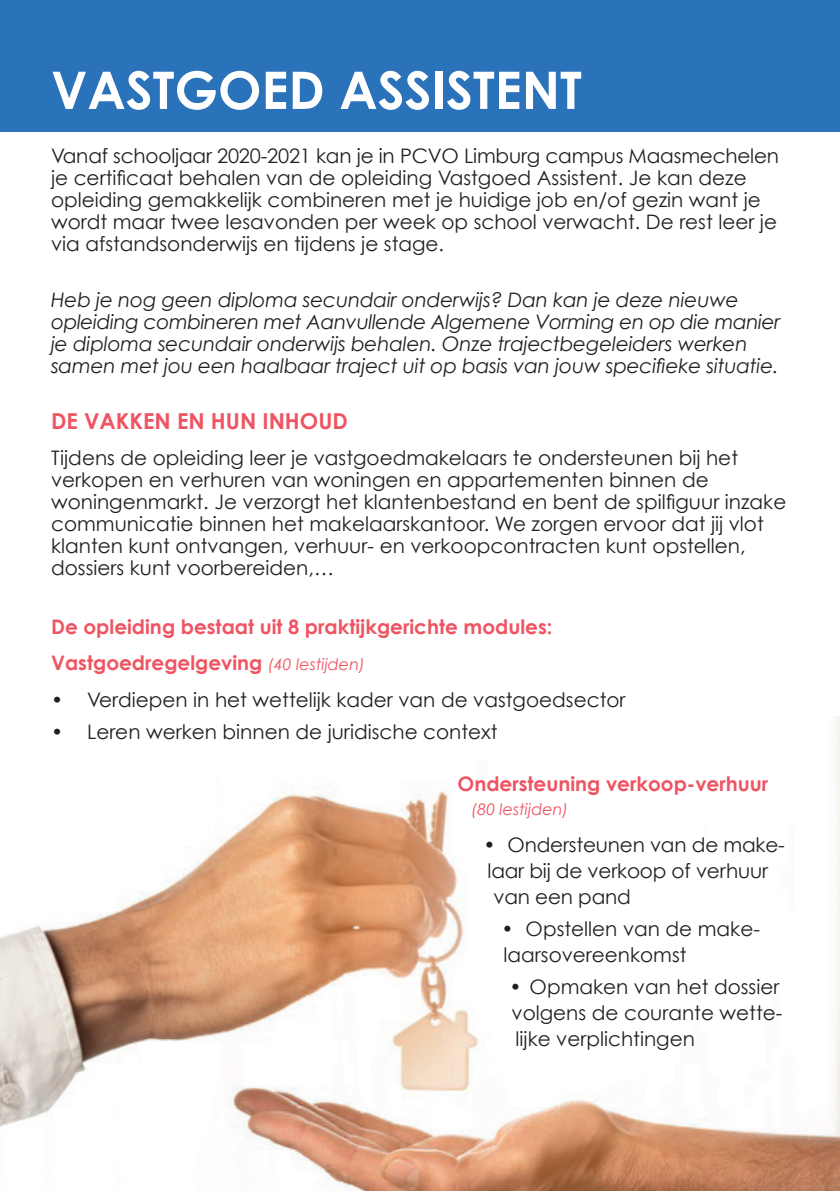
<style>
.page{position:relative;width:840px;height:1191px;background:#fff}
.page>*{position:absolute;margin:0;border:0;box-sizing:border-box;transform-origin:0 0}
.t1{font:700 51.8px "Century Gothic";color:#fff}
.t2{font:700 22px "Century Gothic";color:#ef5462}
.t3{font:20px/22px "Century Gothic";color:#231f20}
.t4{font:italic 20px/22px "Century Gothic";letter-spacing:-.01em;color:#231f20}
.t5{font:700 20px/36px "Century Gothic";color:#ef5462}
.t6{font:italic 16px "Century Gothic";color:#ef5462}
.s1{font-weight:400;font-style:italic;font-size:16px}
</style>
<div class="page">
<img style="left:0;top:716px;width:839px;height:475px">
<div style="left:0;top:0;width:839px;height:132px;background:#2a72b9"></div>
<h1 class="t1" style="left:51px;top:58px;width:532px">VASTGOED ASSISTENT</h1>
<p class="t3" style="left:51px;top:145px;width:729px">Vanaf schooljaar 2020-2021 kan je in PCVO Limburg campus Maasmechelen je certificaat behalen van de opleiding Vastgoed Assistent. Je kan deze opleiding gemakkelijk combineren met je huidige job en/of gezin want je wordt maar twee lesavonden per week op school verwacht. De rest leer je via afstandsonderwijs en tijdens je stage.</p>
<p class="t4" style="left:51px;top:289px;width:730px">Heb je nog geen diploma secundair onderwijs? Dan kan je deze nieuwe opleiding combineren met Aanvullende Algemene Vorming en op die manier je diploma secundair onderwijs behalen. Onze trajectbegeleiders werken samen met jou een haalbaar traject uit op basis van jouw specifieke situatie.</p>
<p class="t2" style="left:51px;top:407px;width:298px">DE VAKKEN EN HUN INHOUD</p>
<p class="t3" style="left:51px;top:447px;width:736px">Tijdens de opleiding leer je vastgoedmakelaars te ondersteunen bij het verkopen en verhuren van woningen en appartementen binnen de woningenmarkt. Je verzorgt het klantenbestand en bent de spilfiguur inzake communicatie binnen het makelaarskantoor. We zorgen ervoor dat jij vlot klanten kunt ontvangen, verhuur- en verkoopcontracten kunt opstellen, dossiers kunt voorbereiden,…</p>
<p class="t5" style="left:51px;top:608px;width:502px">De opleiding bestaat uit 8 praktijkgerichte modules:<br>Vastgoedregelgeving <span class="s1">(40 lestijden)</span></p>
<p class="t3" style="left:51px;top:688px;width:575px">• Verdiepen in het wettelijk kader van de vastgoedsector</p>
<p class="t3" style="left:51px;top:720px;width:448px">• Leren werken binnen de juridische context</p>
<p class="t5" style="left:457px;top:765px;width:312px">Ondersteuning verkoop-verhuur</p>
<p class="t6" style="left:471px;top:799px;width:98px">(80 lestijden)</p>
<p class="t3" style="left:483px;top:833px;width:302px">• Ondersteunen van de make-</p>
<p class="t3" style="left:487px;top:859px;width:282px">laar bij de verkoop of verhuur</p>
<p class="t3" style="left:493px;top:885px;width:139px">van een pand</p>
<p class="t3" style="left:501px;top:915px;width:260px;line-height:26px">• Opstellen van de make&shy;laarsovereenkomst</p>
<p class="t3" style="left:509px;top:973px;width:274px;line-height:26px">• Opmaken van het dossier volgens de courante wette&shy;lijke verplichtingen</p>
</div>
